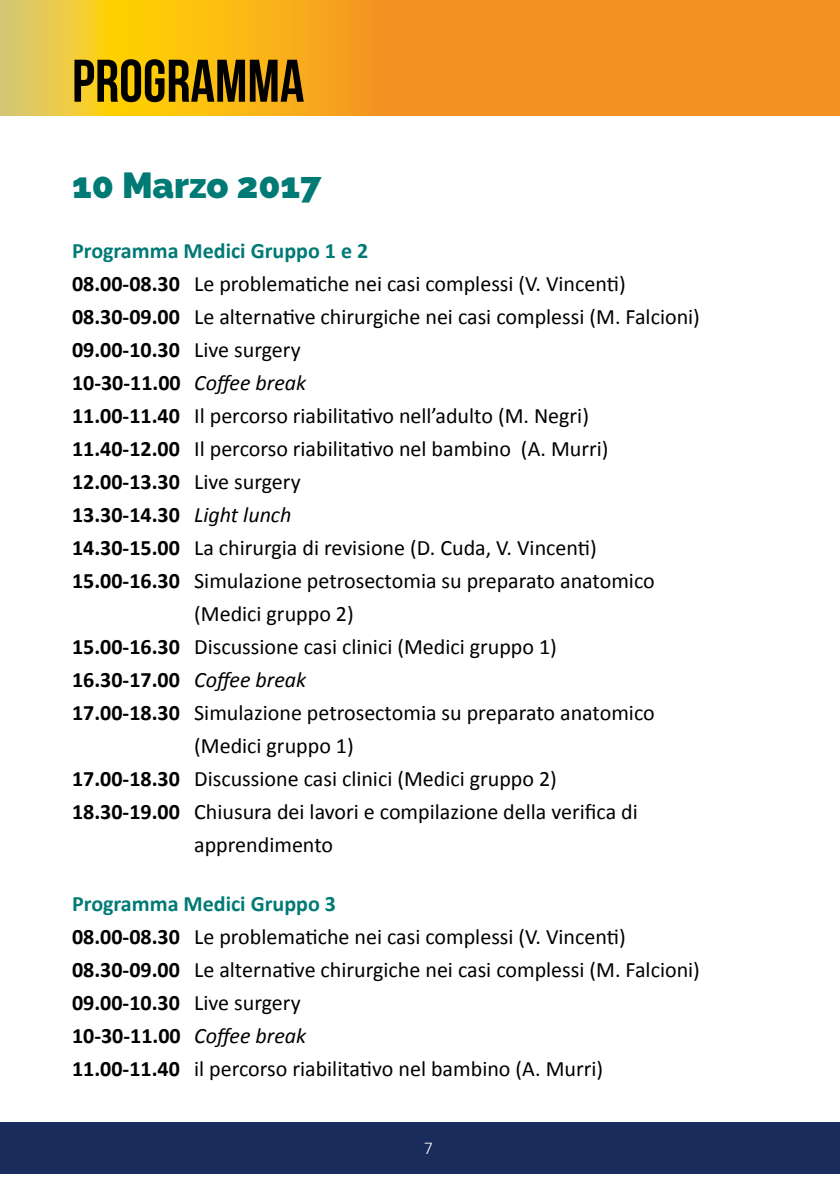
<style>
.page{position:relative;width:840px;height:1191px;background:#fff}
.page>*{position:absolute;margin:0;border:0;box-sizing:border-box;transform-origin:0 0}
.t1{font:700 60px "Bebas Neue";color:#000}
.t2{font:900 36px "Raleway";color:#007a75}
.t3{font:22px/33px "Calibri";color:#000}
.t4{font:700 22px "Calibri";color:#000}
.t5{font:700 22px "Calibri";color:#007a75}
.t6{font:300 18px "Calibri";color:#fff}
.s1{font-weight:700}
.s2{font-weight:400}
.s3{font-weight:400;font-style:italic}
.s4{font-weight:700;color:#007a75}
.s5{font-style:italic}
</style>
<div class="page">
<div style="left:0;top:1123px;width:839px;height:51px;background:#1a2c5b"></div>
<svg style="left:0;top:0;width:839px;height:115px;background:#f4a422"></svg>
<h1 class="t1" style="left:72px;top:48px;width:234px">PROGRAMMA</h1>
<h2 class="t2" style="left:72px;top:165px;width:251px">10 Marzo 2017</h2>
<p class="t5" style="left:72px;top:237px;width:297px">Programma Medici Gruppo 1 e 2</p>
<p class="t3" style="left:72px;top:266px;width:555px"><span class="s1">08.00-08.30</span> Le problematiche nei casi complessi (V. Vincenti)</p>
<p class="t3" style="left:72px;top:299px;width:629px"><span class="s1">08.30-09.00</span> Le alternative chirurgiche nei casi complessi (M. Falcioni)</p>
<p class="t4" style="left:72px;top:336px;width:230px">09.00-10.30 <span class="s2">Live surgery</span></p>
<p class="t4" style="left:72px;top:369px;width:235px">10-30-11.00 <span class="s3">Coffee break</span></p>
<p class="t3" style="left:72px;top:398px;width:518px"><span class="s1">11.00-11.40</span> Il percorso riabilitativo nell’adulto (M. Negri)</p>
<p class="t3" style="left:72px;top:431px;width:537px"><span class="s1">11.40-12.00</span> Il percorso riabilitativo nel bambino (A. Murri)</p>
<p class="t4" style="left:72px;top:468px;width:230px">12.00-13.30 <span class="s2">Live surgery</span></p>
<p class="t4" style="left:72px;top:501px;width:221px">13.30-14.30 <span class="s3">Light lunch</span></p>
<p class="t3" style="left:72px;top:530px;width:526px"><span class="s1">14.30-15.00</span> La chirurgia di revisione (D. Cuda, V. Vincenti)</p>
<p class="t3" style="left:72px;top:563px;width:584px"><span class="s1">15.00-16.30</span> Simulazione petrosectomia su preparato anatomico</p>
<p class="t3" style="left:194px;top:596px;width:161px">(Medici gruppo 2)</p>
<p class="t3" style="left:72px;top:629px;width:486px"><span class="s1">15.00-16.30</span> Discussione casi clinici (Medici gruppo 1)</p>
<p class="t4" style="left:72px;top:666px;width:235px">16.30-17.00 <span class="s3">Coffee break</span></p>
<p class="t3" style="left:72px;top:695px;width:584px"><span class="s1">17.00-18.30</span> Simulazione petrosectomia su preparato anatomico</p>
<p class="t3" style="left:194px;top:728px;width:161px">(Medici gruppo 1)</p>
<p class="t3" style="left:72px;top:761px;width:486px"><span class="s1">17.00-18.30</span> Discussione casi clinici (Medici gruppo 2)</p>
<p class="t3" style="left:72px;top:794px;width:567px"><span class="s1">18.30-19.00</span> Chiusura dei lavori e compilazione della verifica di</p>
<p class="t3" style="left:194px;top:827px;width:140px">apprendimento</p>
<p class="t3" style="left:72px;top:886px;width:629px"><span class="s4">Programma Medici Gruppo 3<br></span><span class="s1">08.00-08.30</span> Le problematiche nei casi complessi (V. Vincenti)<br><span class="s1">08.30-09.00</span> Le alternative chirurgiche nei casi complessi (M. Falcioni)<br><span class="s1">09.00-10.30</span> Live surgery<br><span class="s1">10-30-11.00</span> <span class="s5">Coffee break<br></span><span class="s1">11.00-11.40</span> il percorso riabilitativo nel bambino (A. Murri)</p>
<p class="t6" style="left:423px;top:1137px;width:11px">7</p>
</div>
